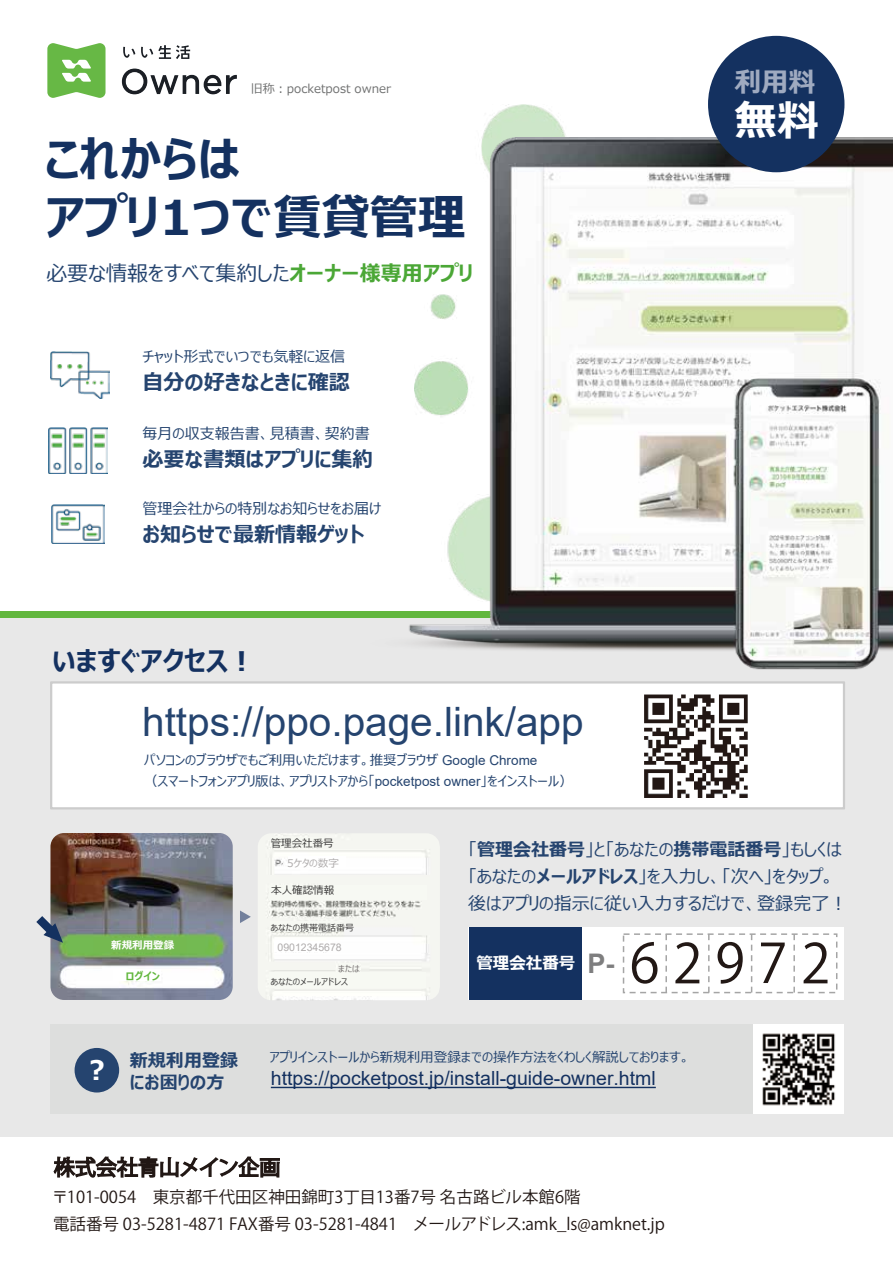
<style>
.page{position:relative;width:893px;height:1262px;background:#fff}
.page>*{position:absolute;margin:0;border:0;box-sizing:border-box;transform-origin:0 0}
.t1{font:700 48px/57.6px "Meiryo UI";color:#143160}
.t2{font:700 42px "Meiryo UI";color:#fff}
.t3{font:40.5px "Arial";color:#25446f}
.t4{font:700 27px "Meiryo UI";color:#143160}
.t5{font:700 27px "Meiryo UI";color:#9faac0}
.t6{font:700 27px "Meiryo UI";color:#fff}
.t7{font:700 21px "Meiryo UI";color:#25446f}
.t8{font:21px "Meiryo UI";color:#25446f}
.t9{font:19.5px "Arial";color:#143160}
.t10{font:18px/27px "Meiryo UI";color:#25446f}
.t11{font:700 18px/21.6px "Meiryo UI";color:#25446f}
.t12{font:16.5px/26.4px "Koz Go Pr 6 N";color:#221815}
.t13{font:700 16.5px "Meiryo UI";color:#fff}
.t14{font:15px "Meiryo UI";color:#25446f}
.t15{font:13.5px/21px "Meiryo UI";color:#25446f}
.t16{font:12px "Meiryo UI";color:#717272}
.t17{font:10.5px "Meiryo UI";color:#393838}
.t18{font:10.5px "Arial";color:#aeabab}
.t19{font:700 10.5px "Meiryo UI";color:#fff}
.t20{font:10.5px "Meiryo UI";color:#aeabab}
.t21{font:700 10.5px "Meiryo UI";color:#62b73e}
.t22{font:9px "Meiryo UI";color:#393838}
.t23{font:9px "Meiryo UI";color:#757070}
.s1{font-weight:700;color:#4ba736}
.s2{font-family:"Arial"}
.s3{font-weight:700}
.s4{font-family:"Arial";font-size:27px;color:#7e7e7f}
</style>
<div class="page">
<img style="left:482px;top:104px;width:398px;height:34px">
<div style="left:0;top:611px;width:892px;height:8px;background:#62b73e"></div>
<div style="left:0;top:618px;width:892px;height:518px;background:#e8e8e8"></div>
<img style="left:50px;top:833px;width:183px;height:167px">
<svg style="left:94px;top:938px;width:92px;height:14px"></svg>
<div style="left:113px;top:969px;width:47px;height:11px;background:#fff"></div>
<svg style="left:240px;top:910px;width:11px;height:13px"></svg>
<img style="left:258px;top:833px;width:182px;height:167px">
<div style="left:271px;top:837px;width:52px;height:11px;background:#f7f9f3"></div>
<div style="left:288px;top:856px;width:58px;height:10px;background:#fff"></div>
<svg style="left:267px;top:928px;width:93px;height:28px;fill:#fefefe"></svg>
<div style="left:269px;top:885px;width:157px;height:14px;background:#f7f9f3"></div>
<div style="left:270px;top:921px;width:69px;height:10px;background:#f7f9f3"></div>
<div style="left:270px;top:972px;width:156px;height:15px;background:#f7f9f3"></div>
<div style="left:339px;top:962px;width:21px;height:11px;background:#f7f9f3"></div>
<svg style="left:36px;top:916px;width:27px;height:26px"></svg>
<div style="left:469px;top:927px;width:375px;height:73px;background:#fff"></div>
<div style="left:469px;top:927px;width:112px;height:73px;background:#143160"></div>
<div style="left:622px;top:933px;width:215px;height:60px;border:2px dashed #a5a5a5"></div>
<svg style="left:665px;top:934px;width:2px;height:58px"></svg>
<svg style="left:708px;top:934px;width:1px;height:58px"></svg>
<svg style="left:750px;top:934px;width:2px;height:58px"></svg>
<svg style="left:793px;top:934px;width:2px;height:58px"></svg>
<img style="left:51px;top:504px;width:54px;height:39px">
<img style="left:50px;top:351px;width:59px;height:47px">
<img style="left:49px;top:427px;width:58px;height:46px">
<img style="left:409px;top:138px;width:483px;height:532px">
<svg style="left:708px;top:36px;width:136px;height:136px;background:#364d72"></svg>
<svg style="left:50px;top:681px;width:795px;height:129px;background:#fafafa"></svg>
<div style="left:134px;top:749px;width:471px;height:51px;background:#fff"></div>
<div style="left:132px;top:719px;width:584px;height:34px;background:#fff"></div>
<img style="left:632px;top:691px;width:120px;height:109px">
<svg style="left:122px;top:69px;width:115px;height:25px"></svg>
<svg style="left:123px;top:47px;width:12px;height:11px"></svg>
<svg style="left:141px;top:45px;width:49px;height:14px"></svg>
<svg style="left:47px;top:43px;width:58px;height:55px"></svg>
<div style="left:50px;top:1024px;width:793px;height:89px;background:#dddedd"></div>
<hr style="left:271px;top:1086px;width:384px;height:2px;background:#143160">
<svg style="left:75px;top:1048px;width:44px;height:44px"></svg>
<img style="left:753px;top:1024px;width:90px;height:89px">
<svg style="left:632px;top:942px;width:25px;height:41px"></svg>
<svg style="left:761px;top:942px;width:23px;height:41px"></svg>
<svg style="left:675px;top:942px;width:24px;height:41px"></svg>
<svg style="left:803px;top:942px;width:24px;height:41px"></svg>
<svg style="left:717px;top:942px;width:25px;height:41px"></svg>
<svg style="left:53px;top:1156px;width:227px;height:22px"></svg>
<p class="t16" style="left:251px;top:80px;width:142px">旧称︓pocketpost owner</p>
<h1 class="t1" style="left:45px;top:133px;width:422px">これからは<br>アプリ1つで賃貸管理</h1>
<h3 class="t8" style="left:46px;top:259px;width:428px">必要な情報をすべて集約した<span class="s1">オーナー様専用アプリ</span></h3>
<p class="t14" style="left:142px;top:346px;width:204px">チャット形式でいつでも気軽に返信</p>
<h3 class="t7" style="left:142px;top:367px;width:209px">自分の好きなときに確認</h3>
<p class="t14" style="left:142px;top:423px;width:229px">毎月の収支報告書、見積書、契約書</p>
<h3 class="t7" style="left:142px;top:444px;width:232px">必要な書類はアプリに集約</h3>
<p class="t14" style="left:142px;top:498px;width:240px">管理会社からの特別なお知らせをお届け</p>
<h3 class="t7" style="left:142px;top:519px;width:223px">お知らせで最新情報ゲット</h3>
<h3 class="t4" style="left:52px;top:642px;width:205px">いますぐアクセス︕</h3>
<h3 class="t3" style="left:142px;top:694px;width:443px">https://ppo.page.link/app</h3>
<p class="t15" style="left:144px;top:750px;width:430px">パソコンのブラウザでもご利用いただけます。推奨ブラウザ <span class="s2">Google Chrome<br></span>（スマートフォンアプリ版は、アプリストアから「<span class="s2">pocketpost owner</span>」をインストール）</p>
<h3 class="t5" style="left:734px;top:63px;width:82px">利用料</h3>
<h2 class="t2" style="left:735px;top:91px;width:85px">無料</h2>
<p class="t19" style="left:111px;top:937px;width:64px">新規利用登録</p>
<p class="t21" style="left:126px;top:968px;width:36px">ログイン</p>
<p class="t17" style="left:271px;top:835px;width:64px">管理会社番号</p>
<p class="t20" style="left:287px;top:856px;width:53px">5ケタの数字</p>
<p class="t17" style="left:271px;top:883px;width:64px">本人確認情報</p>
<p class="t22" style="left:271px;top:921px;width:85px">あなたの携帯電話番号</p>
<p class="t23" style="left:338px;top:962px;width:23px">または</p>
<p class="t18" style="left:277px;top:940px;width:66px">09012345678</p>
<p class="t22" style="left:271px;top:975px;width:79px">あなたのメールアドレス</p>
<h3 class="t10" style="left:468px;top:837px;width:381px">「<span class="s3">管理会社番号</span>」と「あなたの<span class="s3">携帯電話番号</span>」もしくは「あなたの<span class="s3">メールアドレス</span>」を入力し、「次へ」をタップ。後はアプリの指示に従い入力するだけで、登録完了︕</h3>
<p class="t13" style="left:476px;top:951px;width:139px">管理会社番号 <span class="s4">P-</span></p>
<h3 class="t6" style="left:84px;top:1051px;width:28px">︖</h3>
<h3 class="t11" style="left:130px;top:1050px;width:109px">新規利用登録にお困りの方</h3>
<p class="t15" style="left:269px;top:1047px;width:422px">アプリインストールから新規利用登録までの操作方法をくわしく解説しております。</p>
<h3 class="t9" style="left:271px;top:1065px;width:386px">https://pocketpost.jp/install-guide-owner.html</h3>
<p class="t12" style="left:52px;top:1184px;width:614px">〒101-0054　東京都千代田区神田錦町3丁目13番7号 名古路ビル本館6階<br>電話番号 03-5281-4871 FAX番号 03-5281-4841　メールアドレス:amk_ls@amknet.jp</p>
</div>
